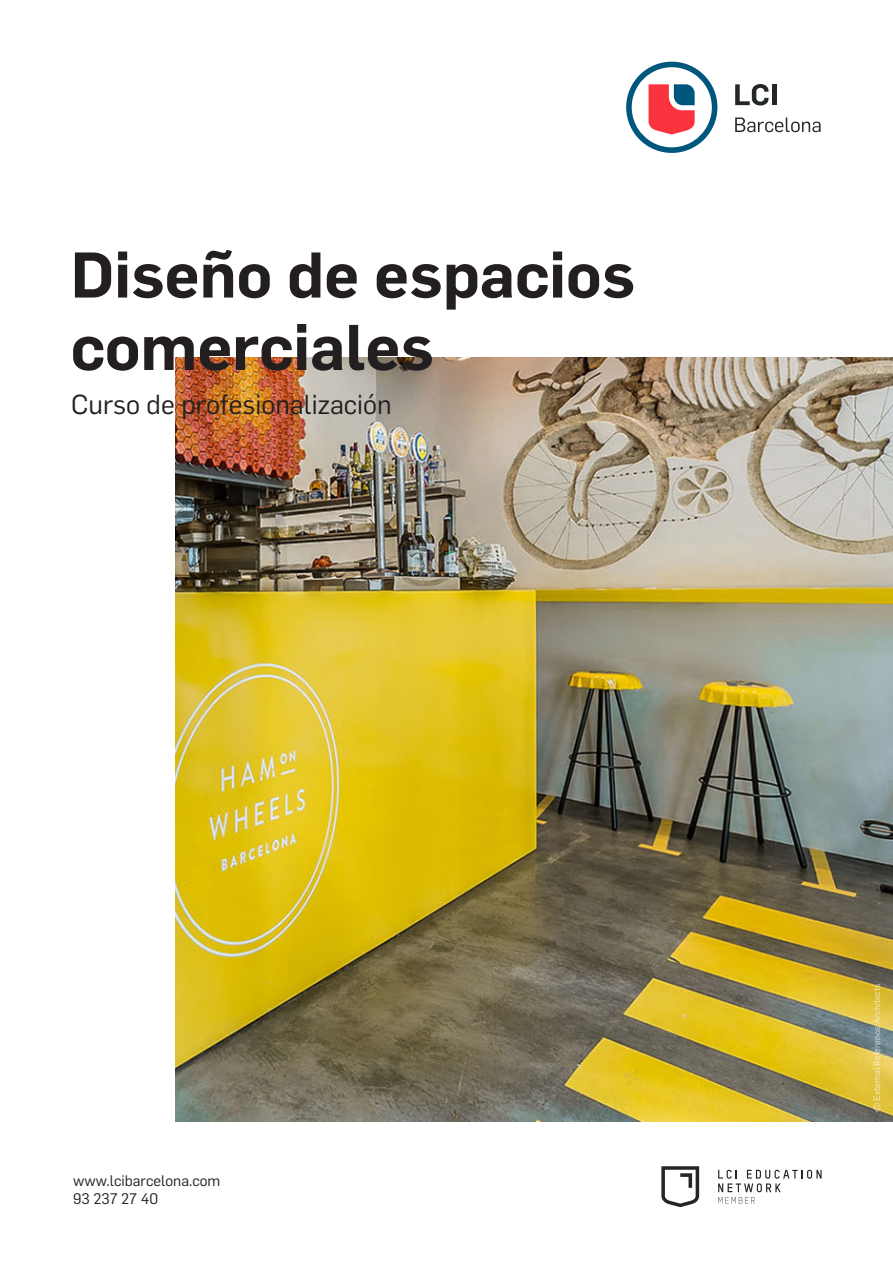
<style>
.page{position:relative;width:893px;height:1263px;background:#fff}
.page>*{position:absolute;margin:0;border:0;box-sizing:border-box;transform-origin:0 0}
.t1{font:600 63.15px/72.4px "Flama";color:#231f20}
.t2{font:27px "Flama";color:#231f20}
.t3{font:15px/18px "Flama";color:#231f20}
.t4{font:9px "Flama";color:#fff}
</style>
<div class="page">
<svg style="left:661px;top:1166px;width:38px;height:41px"></svg>
<svg style="left:718px;top:1170px;width:104px;height:33px"></svg>
<svg style="left:735px;top:84px;width:33px;height:21px"></svg>
<hr style="left:772px;top:84px;width:4px;height:21px;background:#242729">
<svg style="left:735px;top:118px;width:86px;height:14px"></svg>
<svg style="left:626px;top:62px;width:91px;height:91px"></svg>
<img style="left:175px;top:357px;width:718px;height:765px">
<p class="t1" style="left:71px;top:234px;width:566px">Diseño de espacios comerciales</p>
<p class="t2" style="left:71px;top:386px;width:322px">Curso de profesionalización</p>
<p class="t3" style="left:73px;top:1170px;width:149px">www.lcibarcelona.com<br>93 237 27 40</p>
<p class="t4" style="left:871px;top:1111px;width:129px;rotate:-90deg">© External Reference Architects</p>
</div>
